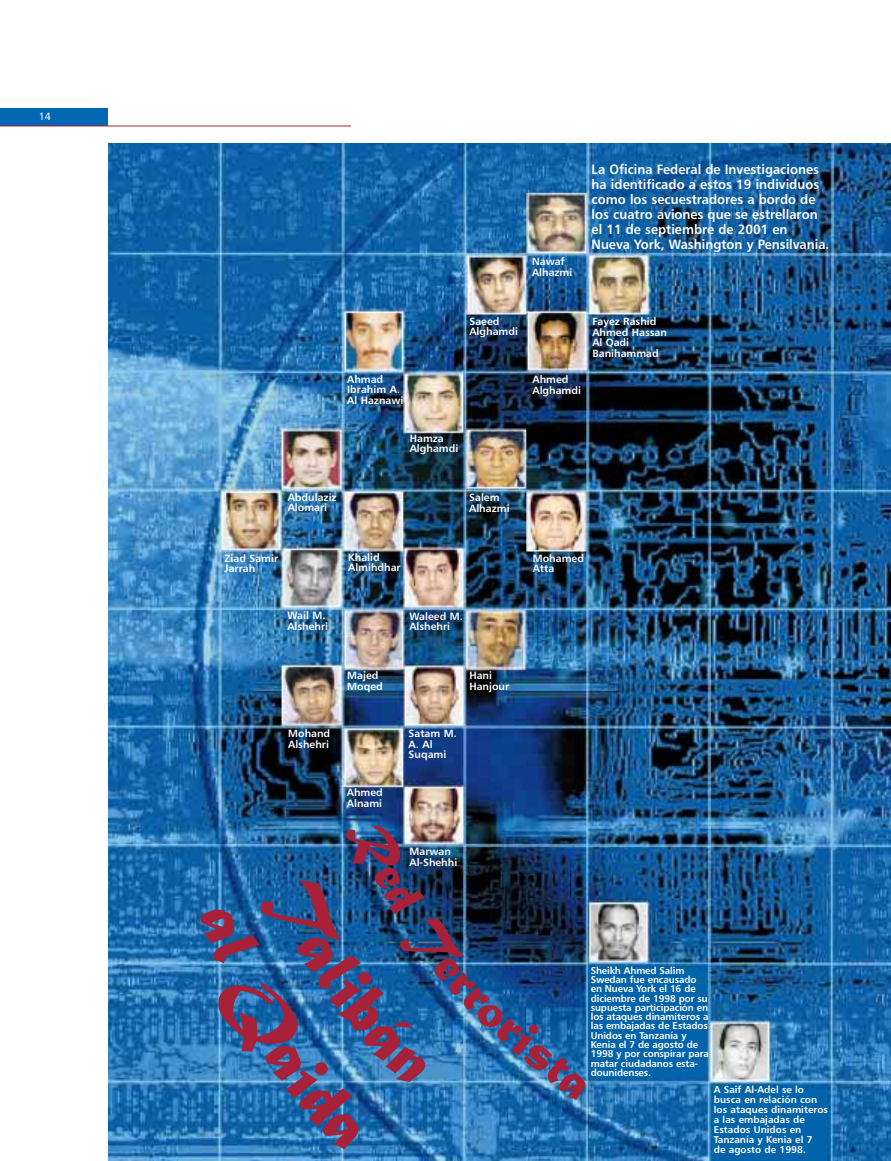
<style>
.page{position:relative;width:891px;height:1161px;background:#fff}
.page>*{position:absolute;margin:0;border:0;box-sizing:border-box;transform-origin:0 0}
.t1{font:13.5px/15px "Humanist 777 BT Bold B";color:#fff;scale:.95 1}
.t2{font:10.5px/10.5px "Humanist 777 BT Bold B";color:#fff}
.t3{font:10.5px "Humanist 777 BT Roman B";color:#fff}
.t4{font:9.9px/9.3px "Humanist 777 BT Bold B";letter-spacing:-.01em;color:#fff}
</style>
<div class="page">
<img style="left:108px;top:144px;width:783px;height:1017px">
<div style="left:1px;top:108px;width:107px;height:18px;background:#0166b3"></div>
<hr style="left:1px;top:126px;width:350px;height:1px;background:#a72239">
<img style="left:198px;top:814px;width:391px;height:338px">
<p class="t3" style="left:39px;top:112px;width:14px">14</p>
<p class="t2" style="left:532px;top:257px;width:42px">Nawaf<br>Alhazmi</p>
<h1 class="t1" style="left:592px;top:162px;width:252px">La Oficina Federal de Investigaciones ha identificado a estos 19 individuos como los secuestradores a bordo de los cuatro aviones que se estrellaron el 11 de septiembre de 2001 en Nueva York, Washington y Pensilvania.</h1>
<p class="t2" style="left:470px;top:317px;width:50px">Saeed<br>Alghamdi</p>
<p class="t2" style="left:347px;top:375px;width:58px">Ahmad<br>Ibrahim A.<br>Al Haznawi</p>
<p class="t2" style="left:533px;top:375px;width:50px">Ahmed<br>Alghamdi</p>
<p class="t2" style="left:592px;top:317px;width:76px">Fayez Rashid<br>Ahmed Hassan<br>Al Qadi<br>Banihammad</p>
<p class="t2" style="left:410px;top:434px;width:50px">Hamza<br>Alghamdi</p>
<p class="t2" style="left:288px;top:493px;width:50px">Abdulaziz<br>Alomari</p>
<p class="t2" style="left:469px;top:493px;width:42px">Salem<br>Alhazmi</p>
<p class="t2" style="left:225px;top:554px;width:55px">Ziad Samir<br>Jarrah</p>
<p class="t2" style="left:287px;top:611px;width:42px">Wail M.<br>Alshehri</p>
<p class="t2" style="left:288px;top:729px;width:44px">Mohand<br>Alshehri</p>
<p class="t2" style="left:348px;top:553px;width:54px">Khalid<br>Almihdhar</p>
<p class="t2" style="left:409px;top:611px;width:55px">Waleed M.<br>Alshehri</p>
<p class="t2" style="left:347px;top:671px;width:37px">Majed<br>Moqed</p>
<p class="t2" style="left:347px;top:788px;width:37px">Ahmed<br>Alnami</p>
<p class="t2" style="left:469px;top:671px;width:41px">Hani<br>Hanjour</p>
<p class="t2" style="left:409px;top:729px;width:50px">Satam M.<br>A. Al<br>Suqami</p>
<p class="t2" style="left:410px;top:847px;width:49px">Marwan<br>Al-Shehhi</p>
<p class="t2" style="left:533px;top:554px;width:53px">Mohamed<br>Atta</p>
<p class="t4" style="left:591px;top:966px;width:120px">Sheikh Ahmed Salim<br>Swedan fue encausado en Nueva York el 16 de diciembre de 1998 por su supuesta participación en los ataques dinamiteros a las embajadas de Estados<br>Unidos en Tanzanía y<br>Kenia el 7 de agosto de<br>1998 y por conspirar para matar ciudadanos esta&shy;dounidenses.</p>
<p class="t4" style="left:714px;top:1086px;width:116px;line-height:9.9px">A Saif Al-Adel se lo busca en relación con los ataques dinamiteros a las embajadas de<br>Estados Unidos en<br>Tanzanía y Kenia el 7<br>de agosto de 1998.</p>
</div>
